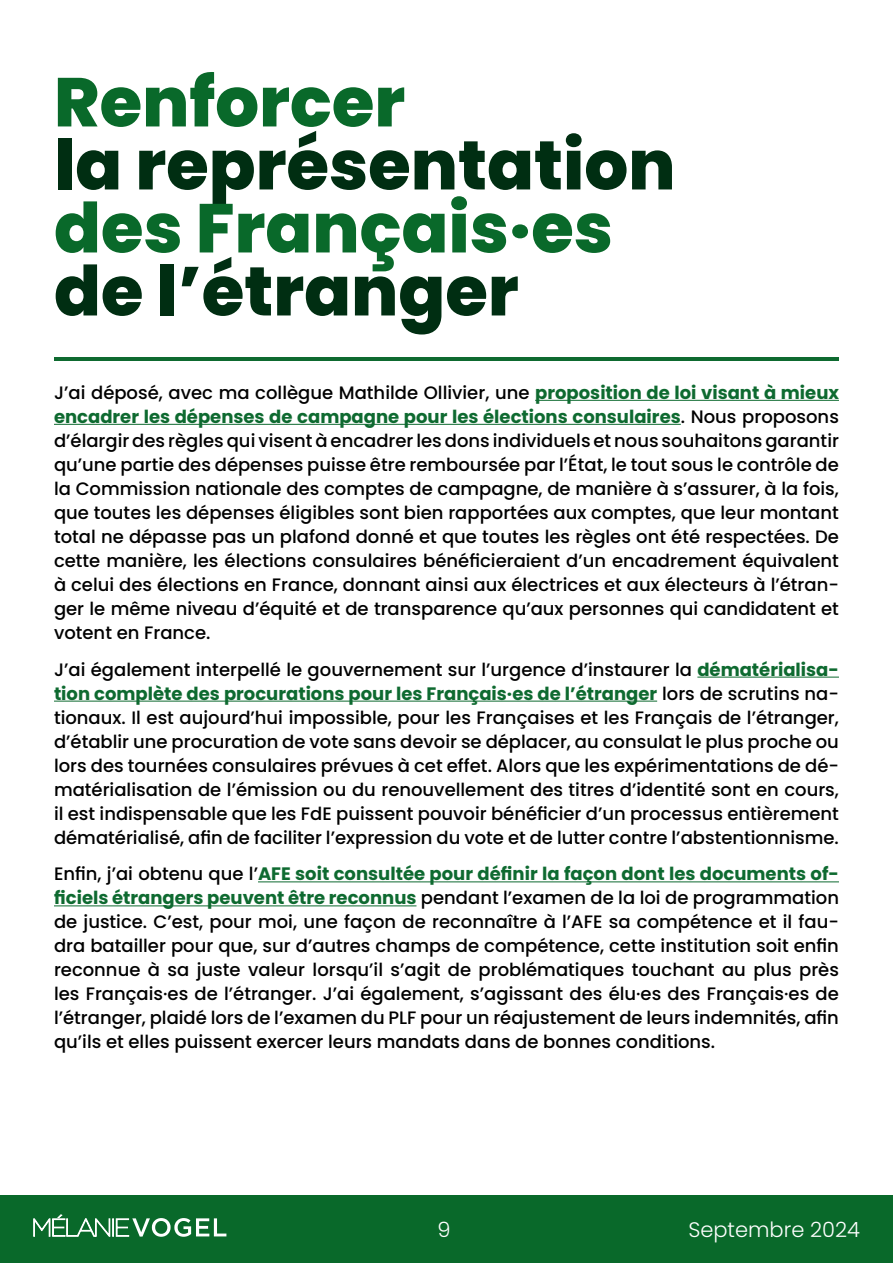
<style>
.page{position:relative;width:893px;height:1263px;background:#fff}
.page>*{position:absolute;margin:0;border:0;box-sizing:border-box;transform-origin:0 0}
.t1{font:800 69px "Poppins";color:#002e12}
.t2{font:800 69px "Poppins";color:#09692a}
.t3{font:300 21px "Poppins";color:#fff}
.t4{font:500 18px/24px "Poppins";color:#000;text-align:justify}
.s1{font-weight:700;color:#0e6a30}
</style>
<div class="page">
<div style="left:0;top:1196px;width:893px;height:67px;background:#09692a"></div>
<svg style="left:33px;top:1214px;width:193px;height:23px"></svg>
<hr style="left:54px;top:357px;width:785px;height:3px;background:#0e6a30">
<hr style="left:535px;top:400px;width:304px;height:1px;background:#0e6a30">
<hr style="left:54px;top:424px;width:627px;height:1px;background:#0e6a30">
<hr style="left:697px;top:677px;width:142px;height:1px;background:#0e6a30">
<hr style="left:54px;top:701px;width:603px;height:1px;background:#0e6a30">
<hr style="left:258px;top:881px;width:581px;height:1px;background:#0e6a30">
<hr style="left:54px;top:905px;width:362px;height:1px;background:#0e6a30">
<h1 class="t2" style="left:54px;top:58px;width:353px">Renforcer</h1>
<h1 class="t1" style="left:54px;top:121px;width:623px">la représentation</h1>
<h1 class="t2" style="left:54px;top:184px;width:560px">des Français·es</h1>
<h1 class="t1" style="left:54px;top:247px;width:466px">de l’étranger</h1>
<p class="t4" style="left:54px;top:381px;width:786px">J’ai déposé, avec ma collègue Mathilde Ollivier, une <span class="s1">proposition de loi visant à mieux encadrer les dépenses de campagne pour les élections consulaires</span>. Nous proposons d’élargir des règles qui visent à encadrer les dons individuels et nous souhaitons garantir qu’une partie des dépenses puisse être remboursée par l’État, le tout sous le contrôle de la Commission nationale des comptes de campagne, de manière à s’assurer, à la fois, que toutes les dépenses éligibles sont bien rapportées aux comptes, que leur montant total ne dépasse pas un plafond donné et que toutes les règles ont été respectées. De cette manière, les élections consulaires bénéficieraient d’un encadrement équivalent à celui des élections en France, donnant ainsi aux électrices et aux électeurs à l’étran&shy;ger le même niveau d’équité et de transparence qu’aux personnes qui candidatent et votent en France.</p>
<p class="t4" style="left:54px;top:658px;width:786px">J’ai également interpellé le gouvernement sur l’urgence d’instaurer la <span class="s1">dématérialisa&shy;tion complète des procurations pour les Français·es de l’étranger</span> lors de scrutins na&shy;tionaux. Il est aujourd’hui impossible, pour les Françaises et les Français de l’étranger, d’établir une procuration de vote sans devoir se déplacer, au consulat le plus proche ou lors des tournées consulaires prévues à cet effet. Alors que les expérimentations de dé&shy;matérialisation de l’émission ou du renouvellement des titres d’identité sont en cours, il est indispensable que les FdE puissent pouvoir bénéficier d’un processus entièrement dématérialisé, afin de faciliter l’expression du vote et de lutter contre l’abstentionnisme.</p>
<p class="t4" style="left:54px;top:862px;width:786px">Enfin, j’ai obtenu que l’<span class="s1">AFE soit consultée pour définir la façon dont les documents of&shy;ficiels étrangers peuvent être reconnus</span> pendant l’examen de la loi de programmation de justice. C’est, pour moi, une façon de reconnaître à l’AFE sa compétence et il fau&shy;dra batailler pour que, sur d’autres champs de compétence, cette institution soit enfin reconnue à sa juste valeur lorsqu’il s’agit de problématiques touchant au plus près les Français·es de l’étranger. J’ai également, s’agissant des élu·es des Français·es de l’étranger, plaidé lors de l’examen du PLF pour un réajustement de leurs indemnités, afin qu’ils et elles puissent exercer leurs mandats dans de bonnes conditions.</p>
<p class="t3" style="left:438px;top:1221px;width:15px">9</p>
<p class="t3" style="left:688px;top:1221px;width:173px">Septembre 2024</p>
</div>
